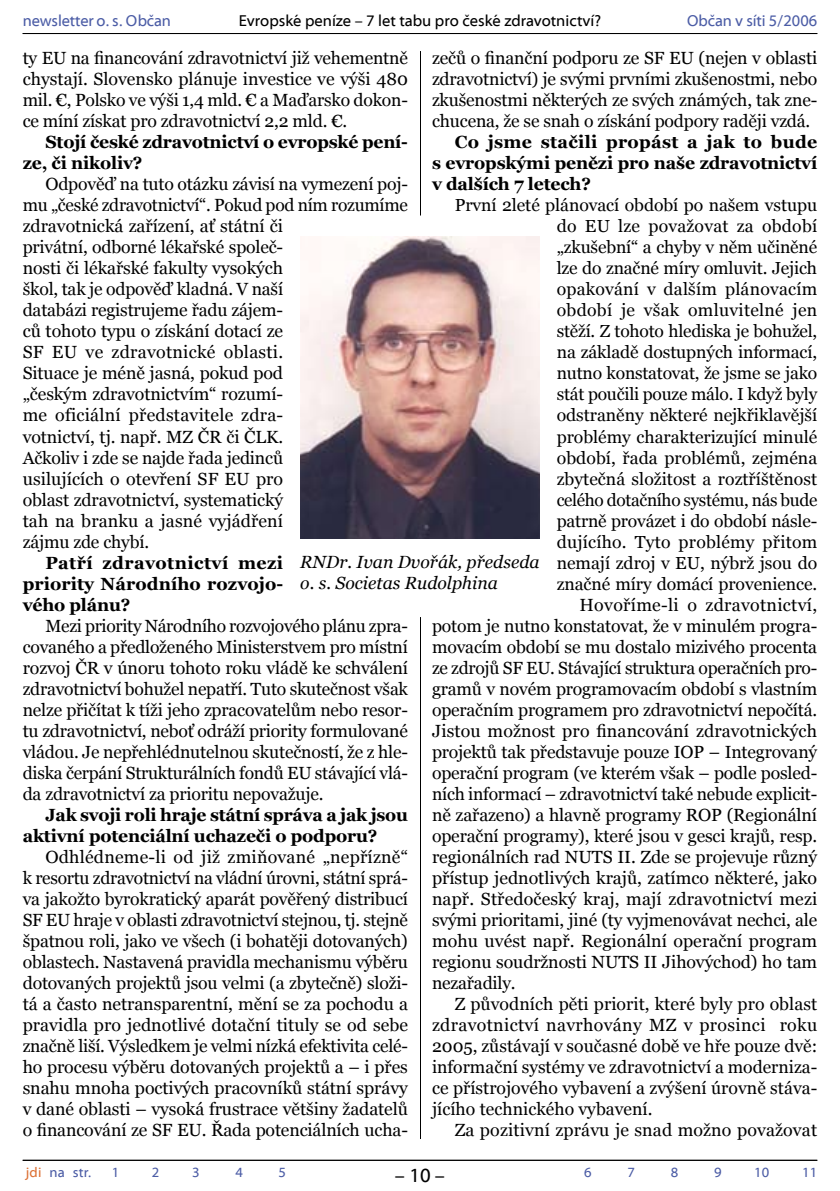
<style>
.page{position:relative;width:840px;height:1191px;background:#fff}
.page>*{position:absolute;margin:0;border:0;box-sizing:border-box;transform-origin:0 0}
.t1{font:20px "Myriad Web";color:#000}
.t2{font:17.6px/21px "Georgia";letter-spacing:-.01em;color:#000;text-align:justify}
.t3{font:700 17.6px/21px "Georgia";letter-spacing:-.01em;color:#000}
.t4{font:italic 17.6px/21px "Georgia";color:#000}
.t5{font:17.6px "Georgia";letter-spacing:.01em;color:#000}
.t6{font:17.4px/21px "Georgia";letter-spacing:-.005em;color:#000;text-align:justify}
.t7{font:16px "Myriad Web";color:#000}
.t8{font:16px "Myriad Web";letter-spacing:-.01em;color:#4c5da6}
.t9{font:14px "Myriad Web";letter-spacing:.015em;color:#4c5da6}
.s1{color:#dc7034}
</style>
<div class="page">
<hr style="left:23px;top:1159px;width:793px;height:1px;background:#000">
<hr style="left:23px;top:33px;width:793px;height:1px;background:#000">
<hr style="left:420px;top:617px;width:1px;height:522px;background:#000">
<img style="left:300px;top:236px;width:239px;height:303px">
<hr style="left:420px;top:51px;width:1px;height:164px;background:#000">
<p class="t8" style="left:23px;top:12px;width:150px">newsletter o. s. Občan</p>
<p class="t7" style="left:239px;top:12px;width:363px">Evropské peníze – 7 let tabu pro české zdravotnictví?</p>
<p class="t8" style="left:686px;top:12px;width:131px">Občan v síti 5/2006</p>
<p class="t2" style="left:432px;top:48px;width:386px">zečů o finanční podporu ze SF EU (nejen v oblasti zdravotnictví) je svými prvními zkušenostmi, nebo zkušenostmi některých ze svých známých, tak zne&shy;chucena, že se snah o získání podpory raději vzdá.</p>
<p class="t3" style="left:432px;top:132px;width:386px;text-align:justify;text-indent:23px">Co jsme stačili propást a jak to bude s evropskými penězi pro naše zdravotnictví v dalších 7 letech?</p>
<p class="t6" style="left:556px;top:195px;width:262px;text-indent:-102px">První 2leté plánovací období po našem vstupu do EU lze považovat za období „zkušební“ a chyby v něm učiněné lze do značné míry omluvit. Jejich opakování v dalším plánovacím období je však omluvitelné jen stěží. Z tohoto hlediska je bohužel, na základě dostupných informací, nutno kon-statovat, že jsme se jako stát poučili pouze málo. I když byly odstraněny některé nejkřiklavější problémy charakterizující minulé období, řada problémů, zejména zbytečná složitost a roztříštěnost celého dotačního systému, nás bude patrně provázet i do období násle&shy;dujícího. Tyto problémy přitom nemají zdroj v EU, nýbrž jsou do značné míry domácí provenience.</p>
<p class="t2" style="left:432px;top:594px;width:386px;text-indent:147px">Hovoříme-li o zdravotnictví, potom je nutno konstatovat, že v minulém progra&shy;movacím období se mu dostalo mizivého procenta ze zdrojů SF EU. Stávající struktura operačních pro&shy;gramů v novém programovacím období s vlastním operačním programem pro zdravotnictví nepočítá.<br>Jistou možnost pro financování zdravotnických projektů tak představuje pouze IOP – Integrovaný operační program (ve kterém však – podle posled&shy;ních informací – zdravotnictví také nebude explicit&shy;ně zařazeno) a hlavně programy ROP (Regionální operační programy), které jsou v gesci krajů, resp. regionálních rad NUTS II. Zde se projevuje různý přístup jednotlivých krajů, zatímco některé, jako např. Středočeský kraj, mají zdravotnictví mezi svými prioritami, jiné (ty vyjmenovávat nechci, ale mohu uvést např. Regionální operační program regionu soudržnosti NUTS II Jihovýchod) ho tam nezařadily.</p>
<p class="t2" style="left:432px;top:993px;width:386px;text-indent:23px">Z původních pěti priorit, které byly pro oblast zdravotnictví navrhovány MZ v prosinci roku 2005, zůstávají v současné době ve hře pouze dvě: informační systémy ve zdravotnictví a moderniza&shy;ce přístrojového vybavení a zvýšení úrovně stáva&shy;jícího technického vybavení.</p>
<p class="t5" style="left:454px;top:1119px;width:364px">Za pozitivní zprávu je snad možno považovat</p>
<p class="t2" style="left:23px;top:48px;width:386px">ty EU na financování zdravotnictví již vehementně chystají. Slovensko plánuje investice ve výši 480 mil. €, Polsko ve výši 1,4 mld. € a Maďarsko dokon&shy;ce míní získat pro zdravotnictví 2,2 mld. €.</p>
<p class="t3" style="left:23px;top:132px;width:386px;text-indent:23px">Stojí české zdravotnictví o evropské pení&shy;ze, či nikoliv?</p>
<p class="t2" style="left:23px;top:174px;width:386px;text-align:left;text-indent:23px">Odpověď na tuto otázku závisí na vymezení poj&shy;mu „české zdravotnictví“. Pokud pod ním rozumíme zdravotnická zařízení, ať státní či<br>privátní, odborné lékařské společ-<br>nosti či lékařské fakulty vysokých<br>škol, tak je odpověď kladná. V naší<br>databázi registrujeme řadu zájem-<br>ců tohoto typu o získání dotací ze<br>SF EU ve zdravotnické oblasti.<br>Situace je méně jasná, pokud pod<br>„českým zdravotnictvím“ rozumí-<br>me oficiální představitele zdra-<br>votnictví, tj. např. MZ ČR či ČLK.<br>Ačkoliv i zde se najde řada jedinců<br>usilujících o otevření SF EU pro<br>oblast zdravotnictví, systematický<br>tah na branku a jasné vyjádření<br>zájmu zde chybí.</p>
<p class="t3" style="left:23px;top:552px;width:262px;text-align:justify;text-indent:23px">Patří zdravotnictví mezi priority Národního rozvojo&shy;vého plánu?</p>
<p class="t2" style="left:23px;top:615px;width:386px;text-indent:23px">Mezi priority Národního rozvojového plánu zpra&shy;covaného a předloženého Ministerstvem pro místní rozvoj ČR v únoru tohoto roku vládě ke schválení zdravotnictví bohužel nepatří. Tuto skutečnost však nelze přičítat k tíži jeho zpracovatelům nebo resor&shy;tu zdravotnictví, neboť odráží priority formulované vládou. Je nepřehlédnutelnou skutečností, že z hle&shy;diska čerpání Strukturálních fondů EU stávající vlá&shy;da zdravotnictví za prioritu nepovažuje.</p>
<p class="t3" style="left:23px;top:804px;width:386px;text-indent:23px">Jak svoji roli hraje státní správa a jak jsou aktivní potenciální uchazeči o podporu?</p>
<p class="t2" style="left:23px;top:846px;width:386px;text-indent:23px">Odhlédneme-li od již zmiňované „nepřízně“ k resortu zdravotnictví na vládní úrovni, státní sprá&shy;va jakožto byrokratický aparát pověřený distribucí SF EU hraje v oblasti zdravotnictví stejnou, tj. stejně špatnou roli, jako ve všech (i bohatěji dotovaných) oblastech. Nastavená pravidla mechanismu výběru dotovaných projektů jsou velmi (a zbytečně) složi&shy;tá a často netransparentní, mění se za pochodu a pravidla pro jednotlivé dotační tituly se od sebe značně liší. Výsledkem je velmi nízká efektivita celé&shy;ho procesu výběru dotovaných projektů a – i přes snahu mnoha poctivých pracovníků státní správy v dané oblasti – vysoká frustrace většiny žadatelů o financování ze SF EU. Řada potenciálních ucha-</p>
<p class="t4" style="left:300px;top:552px;width:241px">RNDr. Ivan Dvořák, předseda o. s. Societas Rudolphina</p>
<p class="t9" style="left:26px;top:1165px;width:78px"><span class="s1">jdi</span> na str. 1</p>
<p class="t9" style="left:146px;top:1165px;width:5px">2</p>
<p class="t9" style="left:192px;top:1165px;width:9px">3</p>
<p class="t9" style="left:235px;top:1165px;width:9px">4</p>
<p class="t9" style="left:278px;top:1165px;width:9px">5</p>
<p class="t9" style="left:584px;top:1165px;width:9px">6</p>
<p class="t9" style="left:627px;top:1165px;width:9px">7</p>
<p class="t9" style="left:670px;top:1165px;width:9px">8</p>
<p class="t9" style="left:713px;top:1165px;width:9px">9</p>
<p class="t9" style="left:753px;top:1165px;width:17px">10</p>
<p class="t9" style="left:798px;top:1165px;width:6px">11</p>
<p class="t1" style="left:395px;top:1164px;width:51px">– 10 –</p>
</div>
